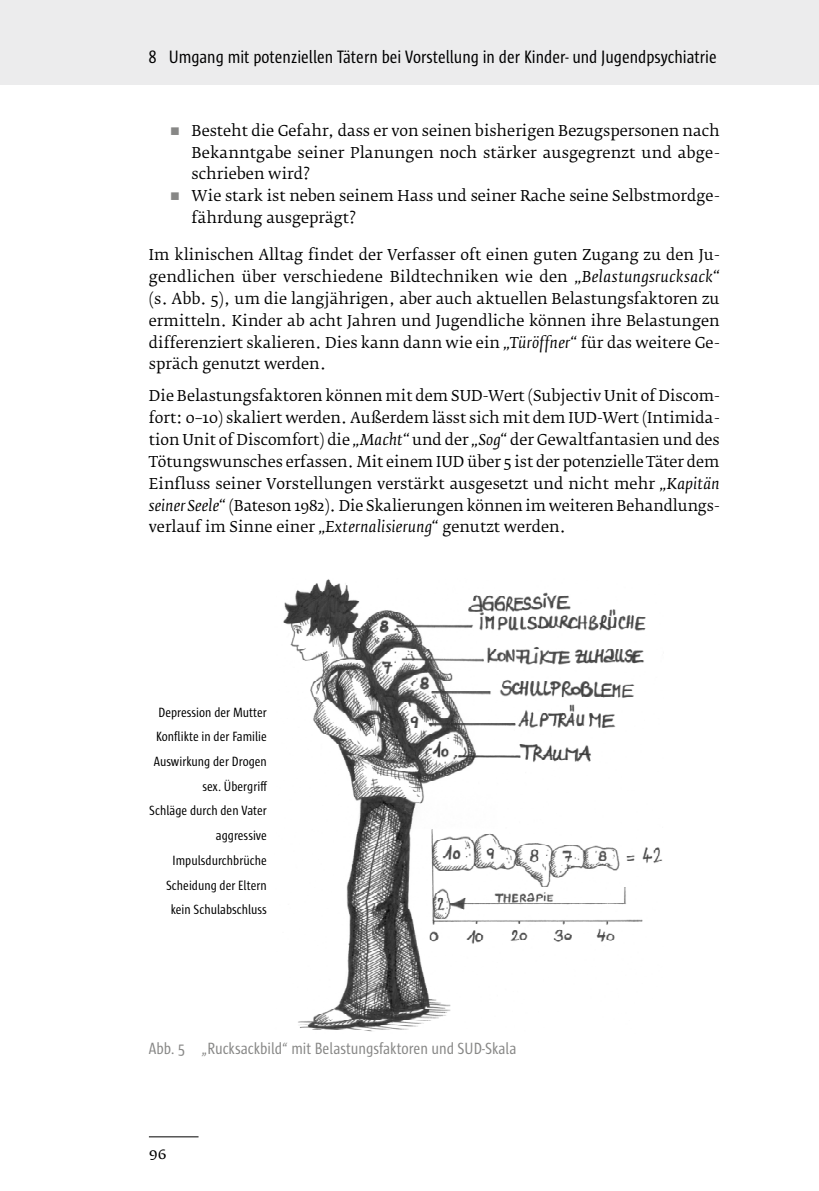
<style>
.page{position:relative;width:819px;height:1191px;background:#fff}
.page>*{position:absolute;margin:0;border:0;box-sizing:border-box;transform-origin:0 0}
.t1{font:18.38px "Sun Cd";color:#000}
.t2{font:16.62px "Sun Cd";color:#878786}
.t3{font:15.75px "Fedra Serif B Pro";color:#000}
.t4{font:14.88px/21.9px "Fedra Serif B Pro";color:#000;text-align:justify}
.t5{font:13.65px/24.7px "Sun Cd";color:#000;text-align:right}
.s1{color:#878786}
.s2{font-style:italic}
</style>
<div class="page">
<hr style="left:149px;top:1136px;width:49px;height:1px;background:#000">
<div style="left:0;top:0;width:819px;height:84px;background:#ececed"></div>
<img style="left:283px;top:579px;width:380px;height:453px">
<p class="t1" style="left:149px;top:47px;width:9px">8</p>
<p class="t1" style="left:169px;top:47px;width:549px">Umgang mit potenziellen Tätern bei Vorstellung in der Kinder- und Jugendpsychiatrie</p>
<p class="t4" style="left:191px;top:120px;width:529px;text-indent:-21px"><span class="s1">■</span> Besteht die Gefahr, dass er von seinen bisherigen Bezugspersonen nach Bekanntgabe seiner Planungen noch stärker ausgegrenzt und abge&shy;schrieben wird?</p>
<p class="t4" style="left:191px;top:185px;width:529px;text-indent:-21px"><span class="s1">■</span> Wie stark ist neben seinem Hass und seiner Rache seine Selbstmordge&shy;fährdung ausgeprägt?</p>
<p class="t4" style="left:149px;top:244px;width:572px">Im klinischen Alltag findet der Verfasser oft einen guten Zugang zu den Ju&shy;gendlichen über verschiedene Bildtechniken wie den <span class="s2">„Belastungsrucksack“ </span>(s. Abb. 5), um die langjährigen, aber auch aktuellen Belastungsfaktoren zu ermitteln. Kinder ab acht Jahren und Jugendliche können ihre Belastungen differenziert skalieren. Dies kann dann wie ein <span class="s2">„Türöffner“</span> für das weitere Ge&shy;spräch genutzt werden.</p>
<p class="t4" style="left:149px;top:385px;width:572px">Die Belastungsfaktoren können mit dem SUD-Wert (Subjectiv Unit of Discom&shy;fort: 0–10) skaliert werden. Außerdem lässt sich mit dem IUD-Wert (Intimida&shy;tion Unit of Discomfort) die <span class="s2">„Macht“</span> und der <span class="s2">„Sog“</span> der Gewaltfantasien und des Tötungswunsches erfassen. Mit einem IUD über 5 ist der potenzielle Täter dem Einfluss seiner Vorstellungen verstärkt ausgesetzt und nicht mehr <span class="s2">„Kapitän seiner Seele“</span> (Bateson 1982). Die Skalierungen können im weiteren Behandlungs&shy;verlauf im Sinne einer <span class="s2">„Externalisierung“</span> genutzt werden.</p>
<p class="t5" style="left:149px;top:700px;width:119px">Depression der Mutter<br>Konflikte in der Familie<br>Auswirkung der Drogen sex. Übergriff<br>Schläge durch den Vater aggressive<br>Impulsdurchbrüche<br>Scheidung der Eltern kein Schulabschluss</p>
<p class="t2" style="left:149px;top:1039px;width:369px">Abb. 5 „Rucksackbild“ mit Belastungsfaktoren und SUD-Skala</p>
<p class="t3" style="left:149px;top:1144px;width:19px">96</p>
</div>
